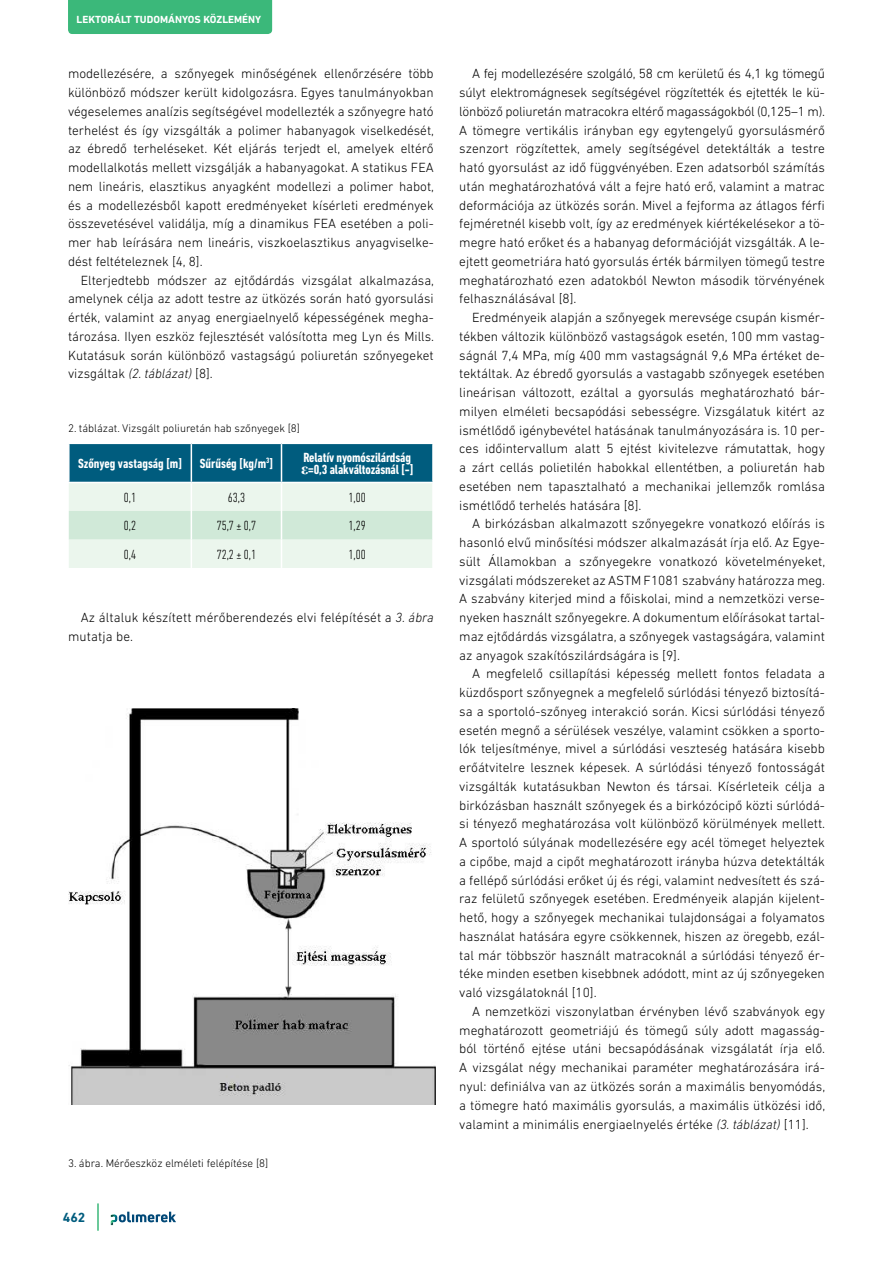
<style>
.page{position:relative;width:893px;height:1263px;background:#fff}
.page>*{position:absolute;margin:0;border:0;box-sizing:border-box;transform-origin:0 0}
.t1{font:300 13.5px/18.8px "DIN Next LT Pro";color:#000;text-align:justify}
.t2{font:700 condensed 13.5px/12px "DIN Next LT Pro";letter-spacing:-.01em;color:#fff}
.t3{font:300 condensed 13.5px "DIN Next LT Pro";color:#000}
.t4{font:700 13.5px "DIN Next LT Pro";color:#005c7e}
.t5{font:300 11.25px "DIN Next LT Pro";color:#000}
.t6{font:700 10.5px "DIN Next LT Pro";color:#fff}
.s1{font-style:italic}
.s2{font-family:"Times New Roman";font-stretch:normal;font-size:16.5px}
</style>
<div class="page">
<hr style="left:97px;top:1203px;width:2px;height:28px;background:#3bb87a">
<svg style="left:111px;top:1211px;width:65px;height:14px"></svg>
<svg style="left:69px;top:444px;width:364px;height:124px;background:#9dc4c6"></svg>
<hr style="left:432px;top:539px;width:2px;height:29px;background:#fff">
<hr style="left:68px;top:444px;width:2px;height:38px;background:#fff">
<hr style="left:191px;top:444px;width:1px;height:38px;background:#fff">
<hr style="left:281px;top:444px;width:1px;height:38px;background:#fff">
<hr style="left:432px;top:444px;width:2px;height:38px;background:#fff">
<hr style="left:68px;top:482px;width:123px;height:1px;background:#fff">
<hr style="left:191px;top:482px;width:90px;height:1px;background:#fff">
<hr style="left:281px;top:482px;width:153px;height:1px;background:#fff">
<img style="left:68px;top:709px;width:368px;height:395px">
<div style="left:68px;top:0;width:204px;height:34px;background:#3bb87a"></div>
<p class="t6" style="left:77px;top:14px;width:186px">LEKTORÁLT TUDOMÁNYOS KÖZLEMÉNY</p>
<p class="t1" style="left:68px;top:64px;width:367px">modellezésére, a szőnyegek minőségének ellenőrzésére több különböző módszer került kidolgozásra. Egyes tanulmányokban végeselemes analízis segítségével modellezték a szőnyegre ható terhelést és így vizsgálták a polimer habanyagok viselkedését, az ébredő terheléseket. Két eljárás terjedt el, amelyek eltérő modellalkotás mellett vizsgálják a habanyagokat. A statikus FEA nem lineáris, elasztikus anyagként modellezi a polimer habot, és a modellezésből kapott eredményeket kísérleti eredmények összevetésével validálja, míg a dinamikus FEA esetében a poli&shy;mer hab leírására nem lineáris, viszkoelasztikus anyagviselke&shy;dést feltételeznek [4, 8].</p>
<p class="t1" style="left:68px;top:270px;width:367px;text-indent:13px">Elterjedtebb módszer az ejtődárdás vizsgálat alkalmazása, amelynek célja az adott testre az ütközés során ható gyorsulási érték, valamint az anyag energiaelnyelő képességének megha&shy;tározása. Ilyen eszköz fejlesztését valósította meg Lyn és Mills.<br>Kutatásuk során különböző vastagságú poliuretán szőnyegeket vizsgáltak <span class="s1">(2. táblázat)</span> [8].</p>
<p class="t5" style="left:68px;top:422px;width:234px">2. táblázat. Vizsgált poliuretán hab szőnyegek [8]</p>
<p class="t2" style="left:78px;top:457px;width:105px">Szőnyeg vastagság [m]</p>
<p class="t2" style="left:200px;top:457px;width:75px">Sűrűség [kg/m<sup>3</sup>]</p>
<p class="t2" style="left:301px;top:451px;width:113px">Relatív nyomószilárdság <span class="s2">ε</span>=0,3 alakváltozásnál [-]</p>
<p class="t3" style="left:124px;top:492px;width:14px">0,1</p>
<p class="t3" style="left:228px;top:492px;width:19px">63,3</p>
<p class="t3" style="left:349px;top:492px;width:19px">1,00</p>
<p class="t3" style="left:124px;top:521px;width:14px">0,2</p>
<p class="t3" style="left:217px;top:521px;width:41px">75,7 ± 0,7</p>
<p class="t3" style="left:349px;top:521px;width:19px">1,29</p>
<p class="t3" style="left:124px;top:549px;width:14px">0,4</p>
<p class="t3" style="left:217px;top:549px;width:41px">72,2 ± 0,1</p>
<p class="t3" style="left:349px;top:549px;width:19px">1,00</p>
<p class="t1" style="left:68px;top:608px;width:367px;text-indent:13px">Az általuk készített mérőberendezés elvi felépítését a <span class="s1">3. ábra </span>mutatja be.</p>
<p class="t5" style="left:68px;top:1157px;width:202px">3. ábra. Mérőeszköz elméleti felépítése [8]</p>
<p class="t4" style="left:63px;top:1209px;width:24px">462</p>
<p class="t1" style="left:459px;top:64px;width:367px;text-indent:13px">A fej modellezésére szolgáló, 58 cm kerületű és 4,1 kg tömegű súlyt elektromágnesek segítségével rögzítették és ejtették le kü&shy;lönböző poliuretán matracokra eltérő magasságokból (0,125–1 m).<br>A tömegre vertikális irányban egy egytengelyű gyorsulásmérő szenzort rögzítettek, amely segítségével detektálták a testre ható gyorsulást az idő függvényében. Ezen adatsorból számítás után meghatározhatóvá vált a fejre ható erő, valamint a matrac deformációja az ütközés során. Mivel a fejforma az átlagos férfi fejméretnél kisebb volt, így az eredmények kiértékelésekor a tö&shy;megre ható erőket és a habanyag deformációját vizsgálták. A le&shy;ejtett geometriára ható gyorsulás érték bármilyen tömegű testre meghatározható ezen adatokból Newton második törvényének felhasználásával [8].</p>
<p class="t1" style="left:459px;top:308px;width:367px;text-indent:13px">Eredményeik alapján a szőnyegek merevsége csupán kismér&shy;tékben változik különböző vastagságok esetén, 100 mm vastag&shy;ságnál 7,4 MPa, míg 400 mm vastagságnál 9,6 MPa értéket de&shy;tektáltak. Az ébredő gyorsulás a vastagabb szőnyegek esetében lineárisan változott, ezáltal a gyorsulás meghatározható bár&shy;milyen elméleti becsapódási sebességre. Vizsgálatuk kitért az ismétlődő igénybevétel hatásának tanulmányozására is. 10 per - ces időintervallum alatt 5 ejtést kivitelezve rámutattak, hogy a zárt cellás polietilén habokkal ellentétben, a poliuretán hab esetében nem tapasztalható a mechanikai jellemzők romlása ismétlődő terhelés hatására [8].</p>
<p class="t1" style="left:459px;top:514px;width:367px;text-indent:13px">A birkózásban alkalmazott szőnyegekre vonatkozó előírás is hasonló elvű minősítési módszer alkalmazását írja elő. Az Egye&shy;sült Államokban a szőnyegekre vonatkozó követelményeket, vizsgálati módszereket az ASTM F1081 szabvány határozza meg.<br>A szabvány kiterjed mind a főiskolai, mind a nemzetközi verse&shy;nyeken használt szőnyegekre. A dokumentum előírásokat tartal&shy;maz ejtődárdás vizsgálatra, a szőnyegek vastagságára, valamint az anyagok szakítószilárdságára is [9].</p>
<p class="t1" style="left:459px;top:664px;width:367px;text-indent:13px">A megfelelő csillapítási képesség mellett fontos feladata a küzdősport szőnyegnek a megfelelő súrlódási tényező biztosítá&shy;sa a sportoló-szőnyeg interakció során. Kicsi súrlódási tényező esetén megnő a sérülések veszélye, valamint csökken a sporto&shy;lók teljesítménye, mivel a súrlódási veszteség hatására kisebb erőátvitelre lesznek képesek. A súrlódási tényező fontosságát vizsgálták kutatásukban Newton és társai. Kísérleteik célja a birkózásban használt szőnyegek és a birkózócipő közti súrlódá&shy;si tényező meghatározása volt különböző körülmények mellett.<br>A sportoló súlyának modellezésére egy acél tömeget helyeztek a cipőbe, majd a cipőt meghatározott irányba húzva detektálták a fellépő súrlódási erőket új és régi, valamint nedvesített és szá&shy;raz felületű szőnyegek esetében. Eredményeik alapján kijelent&shy;hető, hogy a szőnyegek mechanikai tulajdonságai a folyamatos használat hatására egyre csökkennek, hiszen az öregebb, ezál&shy;tal már többször használt matracoknál a súrlódási tényező ér&shy;téke minden esetben kisebbnek adódott, mint az új szőnyegeken való vizsgálatoknál [10].</p>
<p class="t1" style="left:459px;top:1002px;width:368px;text-indent:13px">A nemzetközi viszonylatban érvényben lévő szabványok egy meghatározott geometriájú és tömegű súly adott magasság&shy;ból történő ejtése utáni becsapódásának vizsgálatát írja elő.<br>A vizsgálat négy mechanikai paraméter meghatározására irá&shy;nyul: definiálva van az ütközés során a maximális benyomódás, a tömegre ható maximális gyorsulás, a maximális ütközési idő, valamint a minimális energiaelnyelés értéke <span class="s1">(3. táblázat)</span> [11].</p>
</div>
